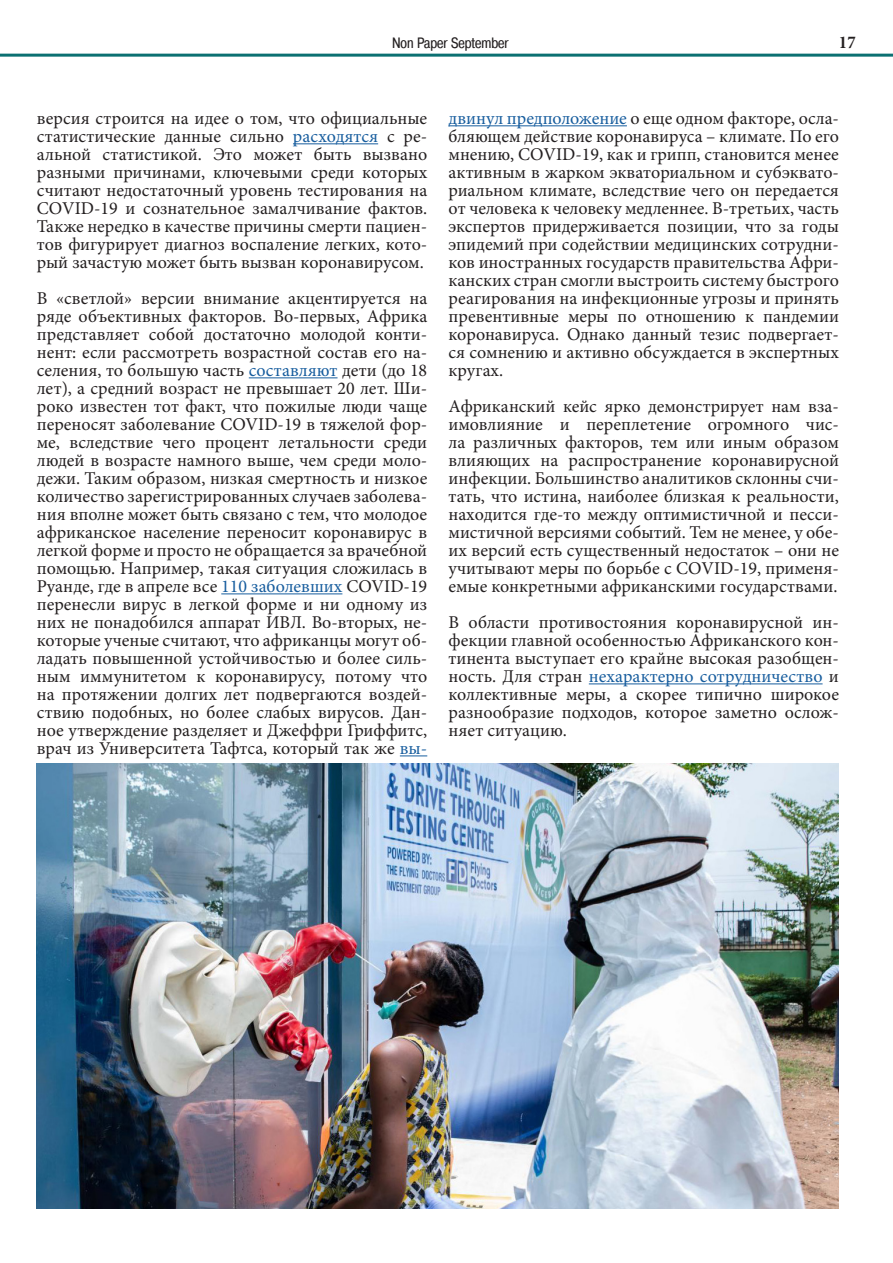
<style>
.page{position:relative;width:893px;height:1263px;background:#fff}
.page>*{position:absolute;margin:0;border:0;box-sizing:border-box;transform-origin:0 0}
.t1{font:18px/18px "Minion Pro";color:#231f20;text-align:justify}
.t2{font:700 condensed 18px "Minion Pro";color:#231f20}
.t3{font:15px "Pragmatica Cond C";color:#231f20}
.s1{color:#175d9e}
</style>
<div class="page">
<hr style="left:293px;top:143px;width:85px;height:1px;background:#175d9e">
<hr style="left:249px;top:377px;width:88px;height:1px;background:#175d9e">
<hr style="left:221px;top:593px;width:121px;height:1px;background:#175d9e">
<svg style="left:400px;top:755px;width:27px;height:1px"></svg>
<hr style="left:449px;top:125px;width:178px;height:1px;background:#175d9e">
<hr style="left:589px;top:683px;width:234px;height:1px;background:#175d9e">
<hr style="left:0;top:54px;width:893px;height:3px;background:#0b7072">
<img style="left:37px;top:763px;width:802px;height:446px">
<p class="t3" style="left:392px;top:34px;width:118px">Non Paper September</p>
<p class="t2" style="left:839px;top:30px;width:18px">17</p>
<p class="t1" style="left:37px;top:109px;width:392px">версия строится на идее о том, что официальные статистические данные сильно <span class="s1">расходятся</span> с ре&shy;альной статистикой. Это может быть вызвано разными причинами, ключевыми среди которых считают недостаточный уровень тестирования на COVID-19 и сознательное замалчивание фактов.<br>Также нередко в качестве причины смерти пациен&shy;тов фигурирует диагноз воспаление легких, кото&shy;рый зачастую может быть вызван коронавирусом.</p>
<p class="t1" style="left:37px;top:289px;width:392px">В «светлой» версии внимание акцентируется на ряде объективных факторов. Во-первых, Африка представляет собой достаточно молодой конти&shy;нент: если рассмотреть возрастной состав его на&shy;селения, то большую часть <span class="s1">составляют</span> дети (до 18 лет), а средний возраст не превышает 20 лет. Ши&shy;роко известен тот факт, что пожилые люди чаще переносят заболевание COVID-19 в тяжелой фор&shy;ме, вследствие чего процент летальности среди людей в возрасте намного выше, чем среди моло&shy;дежи. Таким образом, низкая смертность и низкое количество зарегистрированных случаев заболева&shy;ния вполне может быть связано с тем, что молодое африканское население переносит коронавирус в легкой форме и просто не обращается за врачебной помощью. Например, такая ситуация сложилась в Руанде, где в апреле все <span class="s1">110 заболевших</span> COVID-19 перенесли вирус в легкой форме и ни одному из них не понадобился аппарат ИВЛ. Во-вторых, не&shy;которые ученые считают, что африканцы могут об&shy;ладать повышенной устойчивостью и более силь&shy;ным иммунитетом к коронавирусу, потому что на протяжении долгих лет подвергаются воздей&shy;ствию подобных, но более слабых вирусов. Дан&shy;ное утверждение разделяет и Джеффри Гриффитс, врач из Университета Тафтса, который так же <span class="s1">вы-</span></p>
<p class="t1" style="left:449px;top:109px;width:392px"><span class="s1">двинул предположение</span> о еще одном факторе, осла&shy;бляющем действие коронавируса – климате. По его мнению, COVID-19, как и грипп, становится менее активным в жарком экваториальном и субэквато&shy;риальном климате, вследствие чего он передается от человека к человеку медленнее. В-третьих, часть экспертов придерживается позиции, что за годы эпидемий при содействии медицинских сотрудни&shy;ков иностранных государств правительства Афри&shy;канских стран смогли выстроить систему быстрого реагирования на инфекционные угрозы и принять превентивные меры по отношению к пандемии коронавируса. Однако данный тезис подвергает&shy;ся сомнению и активно обсуждается в экспертных кругах.</p>
<p class="t1" style="left:449px;top:397px;width:392px">Африканский кейс ярко демонстрирует нам вза&shy;имовлияние и переплетение огромного чис&shy;ла различных факторов, тем или иным образом влияющих на распространение коронавирусной инфекции. Большинство аналитиков склонны счи&shy;тать, что истина, наиболее близкая к реальности, находится где-то между оптимистичной и песси&shy;мистичной версиями событий. Тем не менее, у обе&shy;их версий есть существенный недостаток – они не учитывают меры по борьбе с COVID-19, применя&shy;емые конкретными африканскими государствами.</p>
<p class="t1" style="left:449px;top:613px;width:392px">В области противостояния коронавирусной ин&shy;фекции главной особенностью Африканского кон&shy;тинента выступает его крайне высокая разобщен&shy;ность. Для стран <span class="s1">нехарактерно сотрудничество</span> и коллективные меры, а скорее типично широкое разнообразие подходов, которое заметно ослож&shy;няет ситуацию.</p>
</div>
